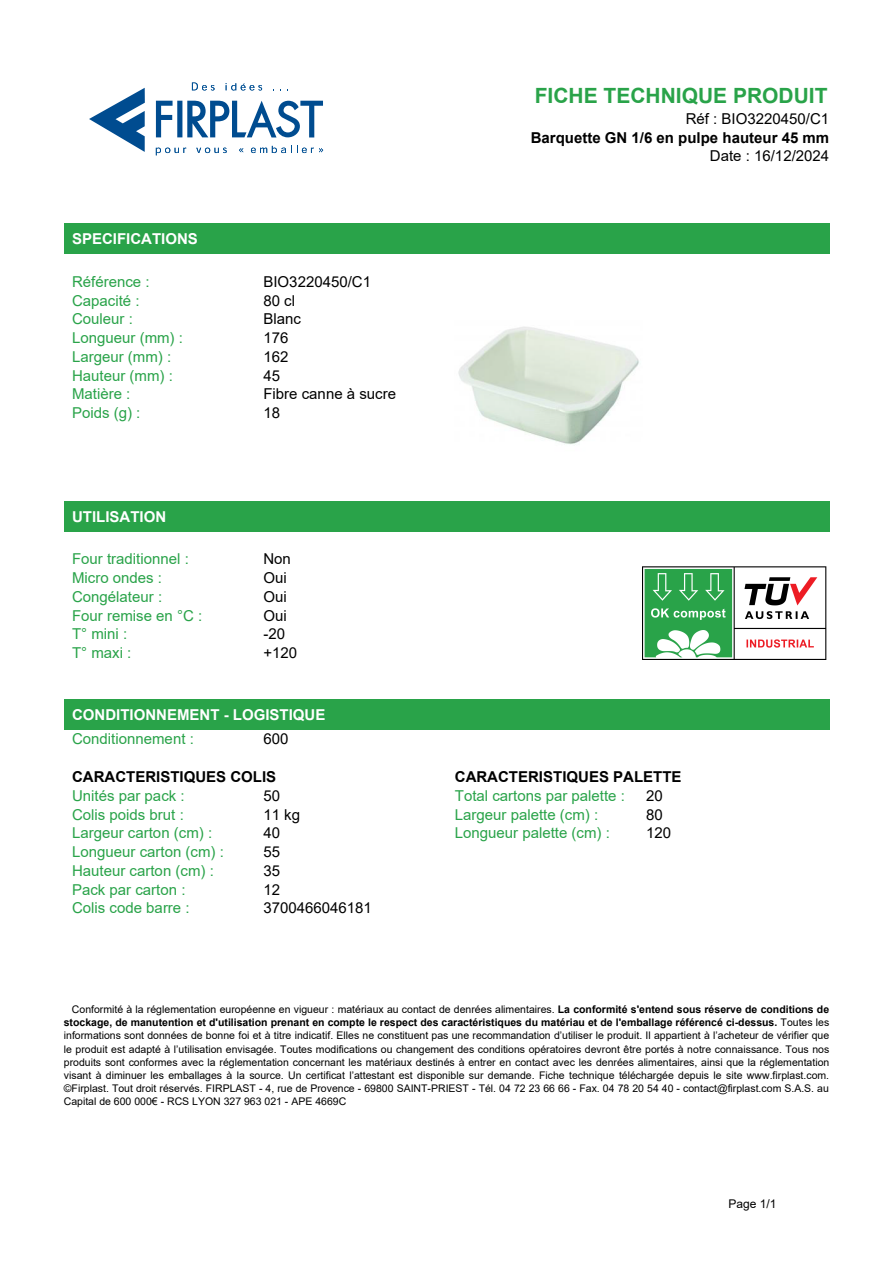
<style>
.page{position:relative;width:893px;height:1263px;background:#fff}
.page>*{position:absolute;margin:0;border:0;box-sizing:border-box;transform-origin:0 0}
.t1{font:700 21px "Arial";color:#29a349}
.t2{font:15px "Arial";color:#29a349}
.t3{font:15px "Arial";color:#000}
.t4{font:700 15px "Arial";color:#000}
.t5{font:700 15px "Arial";color:#fff}
.t6{font:12px "Arial";color:#000}
.t7{font:10.5px/13.2px "Arial";color:#000;text-align:justify}
.s1{font-weight:700}
</style>
<div class="page">
<div style="left:64px;top:700px;width:765px;height:30px;background:#29a349"></div>
<div style="left:64px;top:501px;width:765px;height:30px;background:#29a349"></div>
<div style="left:64px;top:223px;width:765px;height:30px;background:#29a349"></div>
<svg style="left:156px;top:101px;width:167px;height:36px"></svg>
<svg style="left:89px;top:88px;width:56px;height:64px"></svg>
<svg style="left:192px;top:83px;width:23px;height:7px"></svg>
<svg style="left:226px;top:83px;width:36px;height:7px"></svg>
<svg style="left:156px;top:148px;width:30px;height:7px"></svg>
<svg style="left:196px;top:148px;width:31px;height:5px"></svg>
<svg style="left:239px;top:148px;width:4px;height:4px"></svg>
<svg style="left:251px;top:146px;width:72px;height:7px"></svg>
<img style="left:458px;top:326px;width:181px;height:119px">
<img style="left:642px;top:567px;width:184px;height:92px">
<h2 class="t5" style="left:72px;top:228px;width:127px">SPECIFICATIONS</h2>
<h2 class="t2" style="left:72px;top:271px;width:79px">Référence :</h2>
<h2 class="t3" style="left:263px;top:271px;width:109px">BIO3220450/C1</h2>
<h2 class="t2" style="left:72px;top:290px;width:69px">Capacité :</h2>
<h2 class="t3" style="left:263px;top:290px;width:33px">80 cl</h2>
<h2 class="t2" style="left:72px;top:309px;width:62px">Couleur :</h2>
<h2 class="t3" style="left:263px;top:309px;width:39px">Blanc</h2>
<h2 class="t2" style="left:72px;top:327px;width:112px">Longueur (mm) :</h2>
<h2 class="t3" style="left:263px;top:327px;width:27px">176</h2>
<h2 class="t2" style="left:72px;top:346px;width:101px">Largeur (mm) :</h2>
<h2 class="t3" style="left:263px;top:346px;width:27px">162</h2>
<h2 class="t2" style="left:72px;top:365px;width:102px">Hauteur (mm) :</h2>
<h2 class="t3" style="left:263px;top:365px;width:18px">45</h2>
<h2 class="t2" style="left:72px;top:384px;width:60px">Matière :</h2>
<h2 class="t3" style="left:263px;top:384px;width:134px">Fibre canne à sucre</h2>
<h2 class="t2" style="left:72px;top:402px;width:70px">Poids (g) :</h2>
<h2 class="t3" style="left:263px;top:402px;width:18px">18</h2>
<h2 class="t5" style="left:72px;top:506px;width:96px">UTILISATION</h2>
<h2 class="t2" style="left:72px;top:549px;width:118px">Four traditionnel :</h2>
<h2 class="t3" style="left:263px;top:549px;width:29px">Non</h2>
<h2 class="t2" style="left:72px;top:568px;width:92px">Micro ondes :</h2>
<h2 class="t3" style="left:263px;top:568px;width:25px">Oui</h2>
<h2 class="t2" style="left:72px;top:586px;width:92px">Congélateur :</h2>
<h2 class="t3" style="left:263px;top:586px;width:25px">Oui</h2>
<h2 class="t2" style="left:72px;top:605px;width:132px">Four remise en °C :</h2>
<h2 class="t3" style="left:263px;top:605px;width:25px">Oui</h2>
<h2 class="t2" style="left:72px;top:624px;width:57px">T° mini :</h2>
<h2 class="t3" style="left:263px;top:624px;width:23px">-20</h2>
<h2 class="t2" style="left:72px;top:643px;width:61px">T° maxi :</h2>
<h2 class="t3" style="left:263px;top:643px;width:35px">+120</h2>
<h2 class="t5" style="left:72px;top:704px;width:255px">CONDITIONNEMENT - LOGISTIQUE</h2>
<h2 class="t2" style="left:72px;top:729px;width:123px">Conditionnement :</h2>
<h2 class="t3" style="left:263px;top:729px;width:27px">600</h2>
<h2 class="t4" style="left:72px;top:766px;width:206px">CARACTERISTIQUES COLIS</h2>
<h2 class="t2" style="left:72px;top:785px;width:114px">Unités par pack :</h2>
<h2 class="t3" style="left:263px;top:785px;width:18px">50</h2>
<h2 class="t2" style="left:72px;top:804px;width:113px">Colis poids brut :</h2>
<h2 class="t3" style="left:263px;top:804px;width:38px">11 kg</h2>
<h2 class="t2" style="left:72px;top:823px;width:142px">Largeur carton (cm) :</h2>
<h2 class="t3" style="left:263px;top:823px;width:18px">40</h2>
<h2 class="t2" style="left:72px;top:841px;width:153px">Longueur carton (cm) :</h2>
<h2 class="t3" style="left:263px;top:841px;width:18px">55</h2>
<h2 class="t2" style="left:72px;top:860px;width:143px">Hauteur carton (cm) :</h2>
<h2 class="t3" style="left:263px;top:860px;width:18px">35</h2>
<h2 class="t2" style="left:72px;top:879px;width:115px">Pack par carton :</h2>
<h2 class="t3" style="left:263px;top:879px;width:18px">12</h2>
<h2 class="t2" style="left:72px;top:898px;width:119px">Colis code barre :</h2>
<h2 class="t3" style="left:263px;top:898px;width:110px">3700466046181</h2>
<h1 class="t1" style="left:535px;top:81px;width:294px">FICHE TECHNIQUE PRODUIT</h1>
<h2 class="t3" style="left:686px;top:108px;width:145px">Réf : BIO3220450/C1</h2>
<h2 class="t4" style="left:531px;top:127px;width:300px">Barquette GN 1/6 en pulpe hauteur 45 mm</h2>
<h2 class="t3" style="left:710px;top:146px;width:121px">Date : 16/12/2024</h2>
<h2 class="t4" style="left:455px;top:766px;width:228px">CARACTERISTIQUES PALETTE</h2>
<h2 class="t2" style="left:455px;top:785px;width:172px">Total cartons par palette :</h2>
<h2 class="t3" style="left:646px;top:785px;width:18px">20</h2>
<h2 class="t2" style="left:455px;top:804px;width:145px">Largeur palette (cm) :</h2>
<h2 class="t3" style="left:646px;top:804px;width:18px">80</h2>
<h2 class="t2" style="left:455px;top:823px;width:157px">Longueur palette (cm) :</h2>
<h2 class="t3" style="left:646px;top:823px;width:27px">120</h2>
<p class="t7" style="left:64px;top:1003px;width:767px;text-indent:8px">Conformité à la réglementation européenne en vigueur : matériaux au contact de denrées alimentaires. <span class="s1">La conformité s'entend sous réserve de conditions de stockage, de manutention et d'utilisation prenant en compte le respect des caractéristiques du matériau et de l'emballage référencé ci-dessus.</span> Toutes les informations sont données de bonne foi et à titre indicatif. Elles ne constituent pas une recommandation d’utiliser le produit. Il appartient à l’acheteur de vérifier que le produit est adapté à l’utilisation envisagée. Toutes modifications ou changement des conditions opératoires devront être portés à notre connaissance. Tous nos produits sont conformes avec la réglementation concernant les matériaux destinés à entrer en contact avec les denrées alimentaires, ainsi que la réglementation visant à diminuer les emballages à la source. Un certificat l’attestant est disponible sur demande. Fiche technique téléchargée depuis le site www.firplast.com. ©Firplast. Tout droit réservés. FIRPLAST - 4, rue de Provence - 69800 SAINT-PRIEST - Tél. 04 72 23 66 66 - Fax. 04 78 20 54 40 - contact@firplast.com S.A.S. au Capital de 600 000€ - RCS LYON 327 963 021 - APE 4669C</p>
<p class="t6" style="left:728px;top:1195px;width:50px">Page 1/1</p>
</div>
